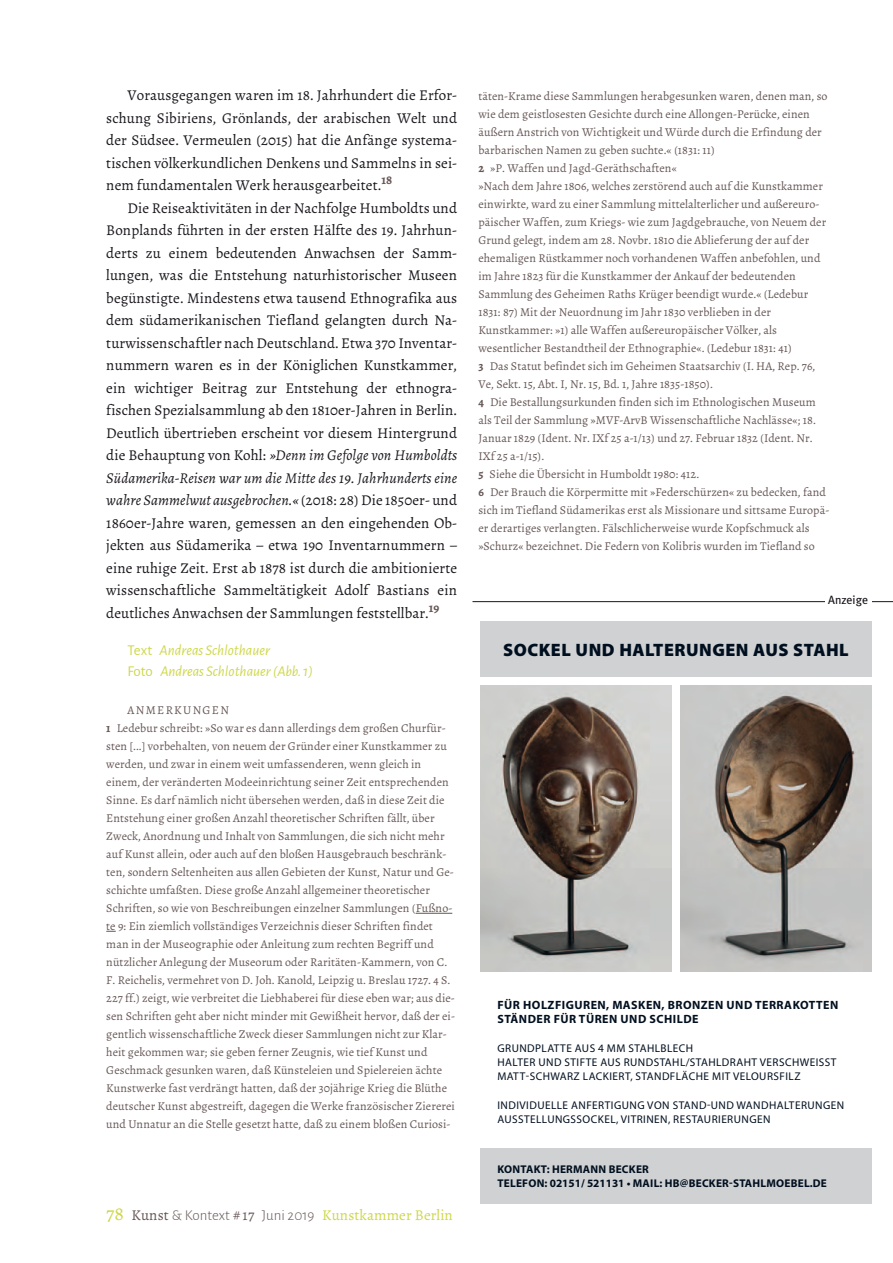
<style>
.page{position:relative;width:893px;height:1263px;background:#fff}
.page>*{position:absolute;margin:0;border:0;box-sizing:border-box;transform-origin:0 0}
.t1{font:900 18px "Myriad Pro";letter-spacing:.03em;color:#000f1f}
.t2{font:15px/22.5px "Alegreya";letter-spacing:.005em;color:#1a171c;text-align:justify}
.t3{font:italic 15px/21px "Alegreya Sans";color:#ced749}
.t4{font:15px "Alegreya";letter-spacing:.005em;color:#ced749}
.t5{font:12px/18px "Alegreya";letter-spacing:.005em;color:#665756}
.t6{font:700 12px/14.2px "Myriad Pro";letter-spacing:.04em;color:#000f1f}
.t7{font:12px "Alegreya SC";letter-spacing:.11em;color:#665756}
.t8{font:12px "Meta Plus";color:#1a171c}
.t9{font:11.25px/14.2px "Myriad Pro";letter-spacing:.04em;color:#000f1f}
.t10{font:700 11.25px/13.5px "Myriad Pro";letter-spacing:.02em;color:#000f1f}
.s1{font-style:italic}
.s2{font-style:normal}
.s3{font-weight:700}
.s4{font-size:19.5px}
.s5{color:#665756}
.s6{font-family:"Alegreya Sans";font-weight:300;color:#665756}
</style>
<div class="page">
<hr style="left:416px;top:913px;width:36px;height:1px;background:#665756">
<div style="left:480px;top:1149px;width:391px;height:55px;background:#d0d1d2"></div>
<div style="left:480px;top:621px;width:391px;height:56px;background:#d0d1d2"></div>
<img style="left:480px;top:686px;width:191px;height:286px">
<img style="left:680px;top:686px;width:191px;height:286px">
<hr style="left:472px;top:601px;width:421px;height:1px;background:#1a171c">
<div style="left:825px;top:594px;width:46px;height:14px;background:#fff"></div>
<p class="t2" style="left:106px;top:84px;width:352px;text-indent:21px">Vorausgegangen waren im 18. Jahrhundert die Erfor&shy;schung Sibiriens, Grönlands, der arabischen Welt und der Südsee. Vermeulen (2015) hat die Anfänge systema&shy;tischen völkerkundlichen Denkens und Sammelns in sei&shy;nem fundamentalen Werk herausgearbeitet.<sup>18</sup></p>
<p class="t2" style="left:106px;top:197px;width:352px;text-indent:21px">Die Reiseaktivitäten in der Nachfolge Humboldts und Bonplands führten in der ersten Hälfte des 19. Jahrhun&shy;derts zu einem bedeutenden Anwachsen der Samm&shy;lungen, was die Entstehung naturhistorischer Museen begünstigte. Mindestens etwa tausend Ethnografika aus dem südamerikanischen Tiefland gelangten durch Na&shy;turwissenschaftler nach Deutschland. Etwa 370 Inventar&shy;nummern waren es in der Königlichen Kunstkammer, ein wichtiger Beitrag zur Entstehung der ethnogra&shy;fischen Spezialsammlung ab den 1810er-Jahren in Berlin.<br>Deutlich übertrieben erscheint vor diesem Hintergrund die Behauptung von Kohl: <span class="s1">»Denn im Gefolge von Humboldts Südamerika-Reisen war um die Mitte des 19. Jahrhunderts eine wahre Sammelwut ausgebrochen.«</span> (2018: 28) Die 1850er- und 1860er-Jahre waren, gemessen an den eingehenden Ob&shy;jekten aus Südamerika – etwa 190 Inventarnummern – eine ruhige Zeit. Erst ab 1878 ist durch die ambitionierte wissenschaftliche Sammeltätigkeit Adolf Bastians ein deutliches Anwachsen der Sammlungen feststellbar.<sup>19</sup></p>
<p class="t3" style="left:128px;top:639px;width:187px"><span class="s2">Text</span> Andreas Schlothauer<br><span class="s2">Foto</span> Andreas Schlothauer (Abb. 1)</p>
<p class="t7" style="left:128px;top:702px;width:103px">ANMERKUNGEN</p>
<p class="t5" style="left:106px;top:719px;width:350px"><span class="s3">1</span> Ledebur schreibt: »So war es dann allerdings dem großen Churfür&shy;sten [...] vorbehalten, von neuem der Gründer einer Kunstkammer zu werden, und zwar in einem weit umfassenderen, wenn gleich in einem, der veränderten Modeeinrichtung seiner Zeit entsprechenden Sinne. Es darf nämlich nicht übersehen werden, daß in diese Zeit die Entstehung einer großen Anzahl theoretischer Schriften fällt, über Zweck, Anordnung und Inhalt von Sammlungen, die sich nicht mehr auf Kunst allein, oder auch auf den bloßen Hausgebrauch beschränk&shy;ten, sondern Seltenheiten aus allen Gebieten der Kunst, Natur und Ge&shy;schichte umfaßten. Diese große Anzahl allgemeiner theoretischer Schriften, so wie von Beschreibungen einzelner Sammlungen (Fußno&shy;te 9: Ein ziemlich vollständiges Verzeichnis dieser Schriften findet man in der Museographie oder Anleitung zum rechten Begriff und nützlicher Anlegung der Museorum oder Raritäten-Kammern, von C.<br>F. Reichelis, vermehret von D. Joh. Kanold, Leipzig u. Breslau 1727. 4 S.<br>227 ff.) zeigt, wie verbreitet die Liebhaberei für diese eben war; aus die&shy;sen Schriften geht aber nicht minder mit Gewißheit hervor, daß der ei&shy;gentlich wissenschaftliche Zweck dieser Sammlungen nicht zur Klar&shy;heit gekommen war; sie geben ferner Zeugnis, wie tief Kunst und Geschmack gesunken waren, daß Künsteleien und Spielereien ächte Kunstwerke fast verdrängt hatten, daß der 30jährige Krieg die Blüthe deutscher Kunst abgestreift, dagegen die Werke französischer Ziererei und Unnatur an die Stelle gesetzt hatte, daß zu einem bloßen Curiosi-</p>
<p class="t4" style="left:106px;top:1206px;width:348px"><span class="s4">78</span> <span class="s5">Kunst</span> <span class="s6">&amp; Kontext</span> <span class="s5"># 17</span> <span class="s6">Juni 2019</span> Kunstkammer Berlin</p>
<p class="t5" style="left:478px;top:87px;width:352px">täten-Krame diese Sammlungen herabgesunken waren, denen man, so wie dem geistlosesten Gesichte durch eine Allongen-Perücke, einen äußern Anstrich von Wichtigkeit und Würde durch die Erfindung der barbarischen Namen zu geben suchte.« (1831: 11)<br><span class="s3">2</span> »P. Waffen und Jagd-Geräthschaften«<br>»Nach dem Jahre 1806, welches zerstörend auch auf die Kunstkammer einwirkte, ward zu einer Sammlung mittelalterlicher und außereuro&shy;päischer Waffen, zum Kriegs- wie zum Jagdgebrauche, von Neuem der Grund gelegt, indem am 28. Novbr. 1810 die Ablieferung der auf der ehemaligen Rüstkammer noch vorhandenen Waffen anbefohlen, und im Jahre 1823 für die Kunstkammer der Ankauf der bedeutenden Sammlung des Geheimen Raths Krüger beendigt wurde.« (Ledebur 1831: 87) Mit der Neuordnung im Jahr 1830 verblieben in der Kunstkammer: »1) alle Waffen außereuropäischer Völker, als wesentlicher Bestandtheil der Ethnographie«. (Ledebur 1831: 41)<br><span class="s3">3</span> Das Statut befindet sich im Geheimen Staatsarchiv (I. HA, Rep. 76, Ve, Sekt. 15, Abt. I, Nr. 15, Bd. 1, Jahre 1835-1850).<br><span class="s3">4</span> Die Bestallungsurkunden finden sich im Ethnologischen Museum als Teil der Sammlung »MVF-ArvB Wissenschaftliche Nachlässe«; 18.<br>Januar 1829 (Ident. Nr. IXf 25 a-1/13) und 27. Februar 1832 (Ident. Nr.<br>IXf 25 a-1/15).<br><span class="s3">5</span> Siehe die Übersicht in Humboldt 1980: 412.<br><span class="s3">6</span> Der Brauch die Körpermitte mit »Federschürzen« zu bedecken, fand sich im Tiefland Südamerikas erst als Missionare und sittsame Europä&shy;er derartiges verlangten. Fälschlicherweise wurde Kopfschmuck als »Schurz« bezeichnet. Die Federn von Kolibris wurden im Tiefland so</p>
<p class="t8" style="left:828px;top:593px;width:41px">Anzeige</p>
<h1 class="t1" style="left:503px;top:638px;width:347px">SOCKEL UND HALTERUNGEN AUS STAHL</h1>
<p class="t6" style="left:497px;top:997px;width:342px">FÜR HOLZFIGUREN, MASKEN, BRONZEN UND TERRAKOTTEN<br>STÄNDER FÜR TÜREN UND SCHILDE</p>
<p class="t9" style="left:497px;top:1040px;width:341px">GRUNDPLATTE AUS 4 MM STAHLBLECH<br>HALTER UND STIFTE AUS RUNDSTAHL/STAHLDRAHT VERSCHWEISST<br>MATT-SCHWARZ LACKIERT, STANDFLÄCHE MIT VELOURSFILZ</p>
<p class="t9" style="left:497px;top:1097px;width:348px">INDIVIDUELLE ANFERTIGUNG VON STAND-UND WANDHALTERUNGEN<br>AUSSTELLUNGSSOCKEL, VITRINEN, RESTAURIERUNGEN</p>
<p class="t10" style="left:497px;top:1162px;width:331px">KONTAKT: HERMANN BECKER<br>TELEFON: 02151/ 521131 • MAIL: HB@BECKER-STAHLMOEBEL.DE</p>
</div>
